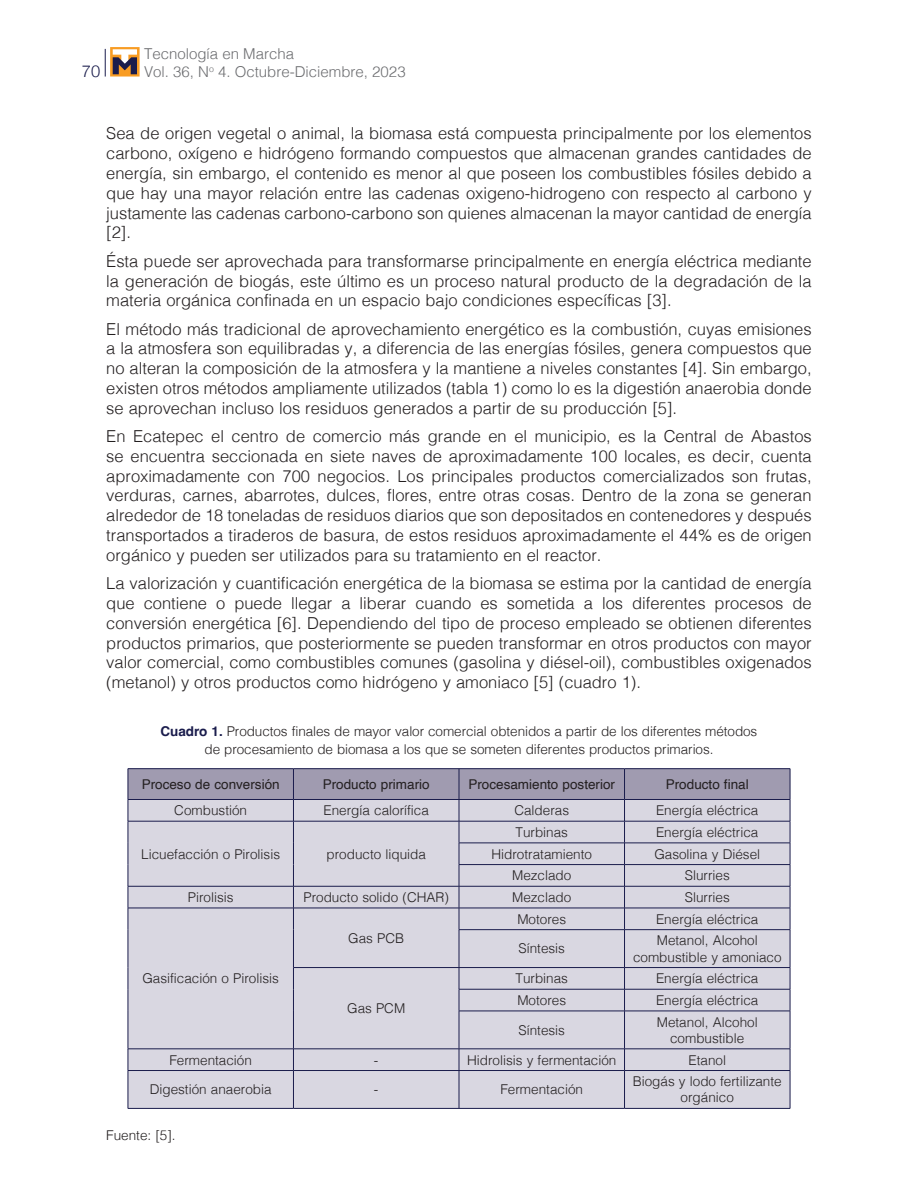
<style>
.page{position:relative;width:918px;height:1188px;background:#fff}
.page>*{position:absolute;margin:0;border:0;box-sizing:border-box;transform-origin:0 0}
.t1{font:300 16.5px/19.8px "Helvetica";color:#231f20;text-align:justify}
.t2{font:300 16.5px "Helvetica Neue";color:#1a1c4c}
.t3{font:300 15px/18px "Helvetica";color:#6c6d70}
.t4{font:300 13.5px/16.2px "Helvetica";color:#231f20;text-align:center}
.t5{font:13.5px "Helvetica";color:#231f20}
.s1{font-weight:700;color:#1a1c4c}
</style>
<div class="page">
<svg style="left:105px;top:49px;width:1px;height:28px"></svg>
<svg style="left:110px;top:47px;width:30px;height:30px"></svg>
<svg style="left:113px;top:49px;width:24px;height:25px"></svg>
<div style="left:129px;top:930px;width:661px;height:178px;background:#d9d7e1"></div>
<hr style="left:128px;top:768px;width:165px;height:1px;background:#1a1c4c">
<hr style="left:293px;top:768px;width:166px;height:1px;background:#1a1c4c">
<hr style="left:459px;top:768px;width:166px;height:1px;background:#1a1c4c">
<hr style="left:625px;top:768px;width:165px;height:1px;background:#1a1c4c">
<svg style="left:128px;top:769px;width:663px;height:161px;background:#c6c4d1"></svg>
<hr style="left:128px;top:930px;width:1px;height:38px;background:#1a1c4c">
<hr style="left:293px;top:930px;width:1px;height:37px;background:#1a1c4c">
<hr style="left:459px;top:929px;width:166px;height:1px;background:#1a1c4c">
<hr style="left:459px;top:930px;width:1px;height:37px;background:#1a1c4c">
<hr style="left:625px;top:929px;width:165px;height:1px;background:#1a1c4c">
<hr style="left:624px;top:930px;width:1px;height:37px;background:#1a1c4c">
<hr style="left:790px;top:930px;width:1px;height:37px;background:#1a1c4c">
<hr style="left:293px;top:967px;width:166px;height:1px;background:#1a1c4c">
<hr style="left:459px;top:967px;width:166px;height:1px;background:#1a1c4c">
<hr style="left:625px;top:967px;width:165px;height:1px;background:#1a1c4c">
<svg style="left:128px;top:968px;width:1px;height:43px"></svg>
<svg style="left:293px;top:968px;width:1px;height:43px"></svg>
<hr style="left:459px;top:989px;width:166px;height:1px;background:#1a1c4c">
<svg style="left:459px;top:968px;width:1px;height:43px"></svg>
<hr style="left:625px;top:989px;width:165px;height:1px;background:#1a1c4c">
<svg style="left:624px;top:968px;width:1px;height:43px"></svg>
<svg style="left:790px;top:968px;width:1px;height:43px"></svg>
<hr style="left:128px;top:1011px;width:1px;height:38px;background:#1a1c4c">
<hr style="left:293px;top:1011px;width:1px;height:38px;background:#1a1c4c">
<hr style="left:459px;top:1011px;width:166px;height:1px;background:#1a1c4c">
<hr style="left:459px;top:1011px;width:1px;height:38px;background:#1a1c4c">
<hr style="left:625px;top:1011px;width:165px;height:1px;background:#1a1c4c">
<hr style="left:624px;top:1011px;width:1px;height:38px;background:#1a1c4c">
<hr style="left:790px;top:1011px;width:1px;height:38px;background:#1a1c4c">
<hr style="left:128px;top:1049px;width:165px;height:1px;background:#1a1c4c">
<svg style="left:128px;top:1049px;width:1px;height:21px"></svg>
<hr style="left:293px;top:1049px;width:166px;height:1px;background:#1a1c4c">
<svg style="left:293px;top:1050px;width:1px;height:20px"></svg>
<hr style="left:459px;top:1049px;width:166px;height:1px;background:#1a1c4c">
<svg style="left:459px;top:1049px;width:1px;height:21px"></svg>
<hr style="left:625px;top:1049px;width:165px;height:1px;background:#1a1c4c">
<svg style="left:624px;top:1050px;width:1px;height:20px"></svg>
<svg style="left:790px;top:1049px;width:1px;height:21px"></svg>
<hr style="left:128px;top:1070px;width:165px;height:1px;background:#1a1c4c">
<hr style="left:128px;top:1071px;width:1px;height:37px;background:#1a1c4c">
<hr style="left:293px;top:1070px;width:166px;height:1px;background:#1a1c4c">
<hr style="left:293px;top:1071px;width:1px;height:37px;background:#1a1c4c">
<hr style="left:459px;top:1070px;width:166px;height:1px;background:#1a1c4c">
<hr style="left:459px;top:1071px;width:1px;height:37px;background:#1a1c4c">
<hr style="left:625px;top:1070px;width:165px;height:1px;background:#1a1c4c">
<hr style="left:624px;top:1071px;width:1px;height:37px;background:#1a1c4c">
<hr style="left:790px;top:1071px;width:1px;height:37px;background:#1a1c4c">
<hr style="left:128px;top:1108px;width:165px;height:1px;background:#1a1c4c">
<hr style="left:293px;top:1108px;width:166px;height:1px;background:#1a1c4c">
<hr style="left:459px;top:1108px;width:166px;height:1px;background:#1a1c4c">
<hr style="left:625px;top:1108px;width:165px;height:1px;background:#1a1c4c">
<p class="t2" style="left:82px;top:57px;width:20px">70</p>
<p class="t3" style="left:144px;top:43px;width:263px">Tecnología en Marcha<br>Vol. 36, N<sup>o</sup> 4. Octubre-Diciembre, 2023</p>
<p class="t1" style="left:106px;top:122px;width:707px">Sea de origen vegetal o animal, la biomasa está compuesta principalmente por los elementos carbono, oxígeno e hidrógeno formando compuestos que almacenan grandes cantidades de energía, sin embargo, el contenido es menor al que poseen los combustibles fósiles debido a que hay una mayor relación entre las cadenas oxigeno-hidrogeno con respecto al carbono y justamente las cadenas carbono-carbono son quienes almacenan la mayor cantidad de energía [2].</p>
<p class="t1" style="left:106px;top:250px;width:707px">Ésta puede ser aprovechada para transformarse principalmente en energía eléctrica mediante la generación de biogás, este último es un proceso natural producto de la degradación de la materia orgánica confinada en un espacio bajo condiciones específicas [3].</p>
<p class="t1" style="left:106px;top:318px;width:707px">El método más tradicional de aprovechamiento energético es la combustión, cuyas emisiones a la atmosfera son equilibradas y, a diferencia de las energías fósiles, genera compuestos que no alteran la composición de la atmosfera y la mantiene a niveles constantes [4]. Sin embargo, existen otros métodos ampliamente utilizados (tabla 1) como lo es la digestión anaerobia donde se aprovechan incluso los residuos generados a partir de su producción [5].</p>
<p class="t1" style="left:106px;top:425px;width:707px">En Ecatepec el centro de comercio más grande en el municipio, es la Central de Abastos se encuentra seccionada en siete naves de aproximadamente 100 locales, es decir, cuenta aproximadamente con 700 negocios. Los principales productos comercializados son frutas, verduras, carnes, abarrotes, dulces, flores, entre otras cosas. Dentro de la zona se generan alrededor de 18 toneladas de residuos diarios que son depositados en contenedores y después transportados a tiraderos de basura, de estos residuos aproximadamente el 44% es de origen orgánico y pueden ser utilizados para su tratamiento en el reactor.</p>
<p class="t1" style="left:106px;top:572px;width:707px">La valorización y cuantificación energética de la biomasa se estima por la cantidad de energía que contiene o puede llegar a liberar cuando es sometida a los diferentes procesos de conversión energética [6]. Dependiendo del tipo de proceso empleado se obtienen diferentes productos primarios, que posteriormente se pueden transformar en otros productos con mayor valor comercial, como combustibles comunes (gasolina y diésel-oil), combustibles oxigenados (metanol) y otros productos como hidrógeno y amoniaco [5] (cuadro 1).</p>
<p class="t4" style="left:161px;top:721px;width:598px;line-height:18px"><span class="s1">Cuadro 1.</span> Productos finales de mayor valor comercial obtenidos a partir de los diferentes métodos de procesamiento de biomasa a los que se someten diferentes productos primarios.</p>
<p class="t5" style="left:142px;top:774px;width:140px">Proceso de conversión</p>
<p class="t5" style="left:323px;top:774px;width:108px">Producto primario</p>
<p class="t5" style="left:468px;top:774px;width:148px">Procesamiento posterior</p>
<p class="t5" style="left:666px;top:774px;width:84px">Producto final</p>
<p class="t4" style="left:174px;top:801px;width:74px">Combustión</p>
<p class="t4" style="left:324px;top:801px;width:107px">Energía calorífica</p>
<p class="t4" style="left:514px;top:801px;width:56px">Calderas</p>
<p class="t4" style="left:656px;top:801px;width:104px">Energía eléctrica</p>
<p class="t4" style="left:141px;top:845px;width:140px">Licuefacción o Pirolisis</p>
<p class="t4" style="left:327px;top:845px;width:101px">producto liquida</p>
<p class="t4" style="left:516px;top:823px;width:54px">Turbinas</p>
<p class="t4" style="left:656px;top:823px;width:104px">Energía eléctrica</p>
<p class="t4" style="left:491px;top:845px;width:102px">Hidrotratamiento</p>
<p class="t4" style="left:654px;top:845px;width:107px">Gasolina y Diésel</p>
<p class="t4" style="left:512px;top:866px;width:61px">Mezclado</p>
<p class="t4" style="left:685px;top:866px;width:46px">Slurries</p>
<p class="t4" style="left:188px;top:888px;width:47px">Pirolisis</p>
<p class="t4" style="left:303px;top:888px;width:147px">Producto solido (CHAR)</p>
<p class="t4" style="left:512px;top:888px;width:61px">Mezclado</p>
<p class="t4" style="left:685px;top:888px;width:46px">Slurries</p>
<p class="t4" style="left:142px;top:969px;width:138px">Gasificación o Pirolisis</p>
<p class="t4" style="left:348px;top:929px;width:57px">Gas PCB</p>
<p class="t4" style="left:347px;top:999px;width:60px">Gas PCM</p>
<p class="t4" style="left:517px;top:910px;width:50px">Motores</p>
<p class="t4" style="left:656px;top:910px;width:104px">Energía eléctrica</p>
<p class="t4" style="left:518px;top:940px;width:48px">Síntesis</p>
<p class="t4" style="left:633px;top:932px;width:150px">Metanol, Alcohol combustible y amoniaco</p>
<p class="t4" style="left:516px;top:969px;width:54px">Turbinas</p>
<p class="t4" style="left:656px;top:969px;width:104px">Energía eléctrica</p>
<p class="t4" style="left:517px;top:991px;width:50px">Motores</p>
<p class="t4" style="left:656px;top:991px;width:104px">Energía eléctrica</p>
<p class="t4" style="left:518px;top:1021px;width:48px">Síntesis</p>
<p class="t4" style="left:657px;top:1013px;width:102px">Metanol, Alcohol combustible</p>
<p class="t4" style="left:169px;top:1051px;width:84px">Fermentación</p>
<p class="t4" style="left:374px;top:1051px;width:6px">-</p>
<p class="t4" style="left:467px;top:1051px;width:151px">Hidrolisis y fermentación</p>
<p class="t4" style="left:689px;top:1051px;width:39px">Etanol</p>
<p class="t4" style="left:150px;top:1080px;width:123px">Digestión anaerobia</p>
<p class="t4" style="left:374px;top:1080px;width:6px">-</p>
<p class="t4" style="left:500px;top:1080px;width:84px">Fermentación</p>
<p class="t4" style="left:633px;top:1072px;width:150px">Biogás y lodo fertilizante orgánico</p>
<p class="t4" style="left:106px;top:1126px;width:71px">Fuente: [5].</p>
</div>
